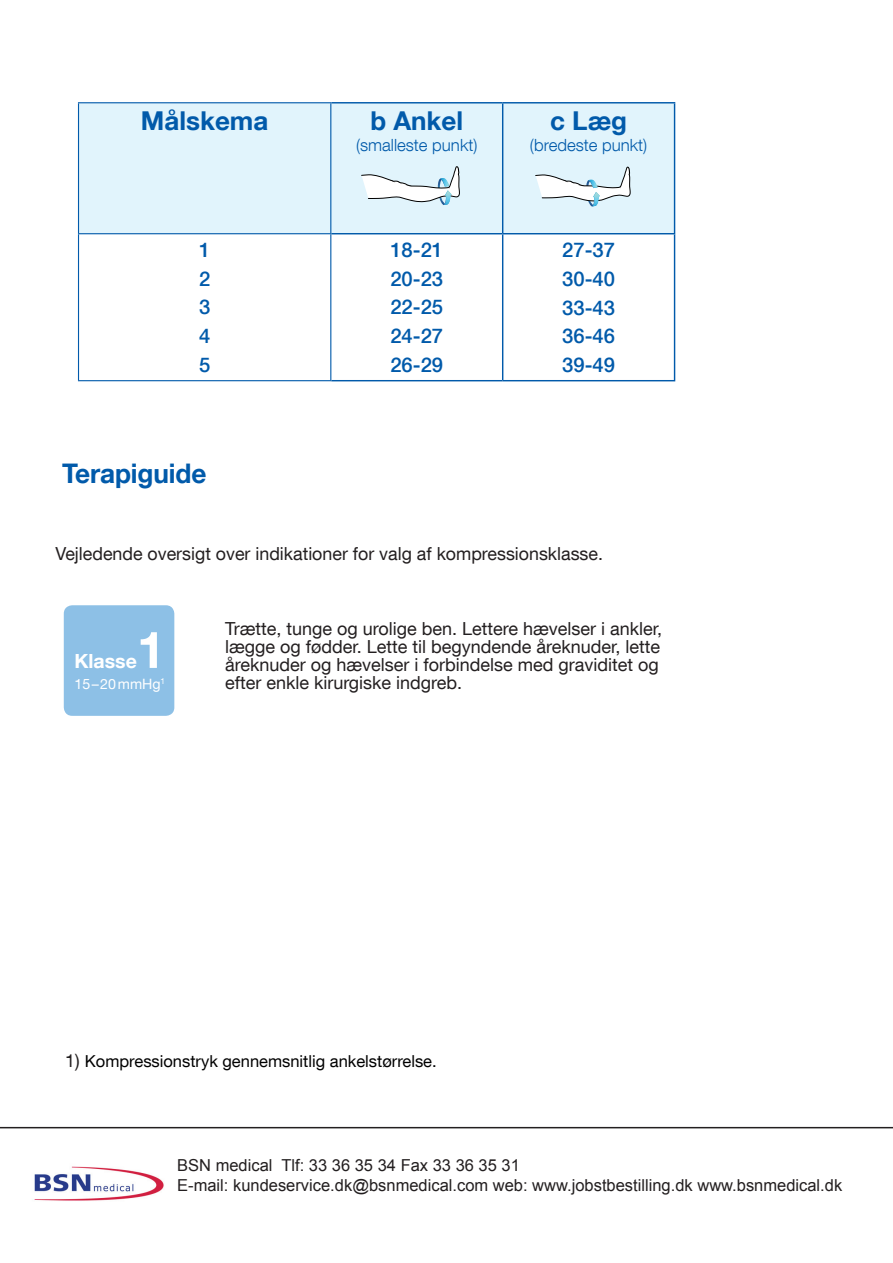
<style>
.page{position:relative;width:893px;height:1263px;background:#fff}
.page>*{position:absolute;margin:0;border:0;box-sizing:border-box;transform-origin:0 0}
.t1{font:700 51px "Helvetica Neue LT Com";color:#fff}
.t2{font:700 27px "Helvetica Neue LT Com";letter-spacing:-.005em;color:#015aaa}
.t3{font:700 25.95px "Helvetica Neue LT Com";color:#015aaa}
.t4{font:500 20.25px/29px "Helvetica Neue LT Com";color:#015aaa;text-align:justify}
.t5{font:700 19.5px "Helvetica Neue LT Com";color:#fff}
.t6{font:18px/18px "Helvetica Neue LT Com";color:#231f20}
.t7{font:300 16.8px "Helvetica Neue LT Com";color:#015aaa}
.t8{font:16.5px/19.8px "Arial";color:#231f20}
.t9{font:16.5px "Helvetica Neue LT Com";color:#000}
.t10{font:14.25px "Helvetica Neue LT Com";color:#fff}
.s1{font-size:18px;color:#231f20}
</style>
<div class="page">
<div style="left:79px;top:103px;width:595px;height:130px;background:#e1f4fc"></div>
<hr style="left:331px;top:102px;width:172px;height:1px;background:#015aaa">
<hr style="left:503px;top:102px;width:172px;height:1px;background:#015aaa">
<hr style="left:502px;top:103px;width:1px;height:130px;background:#015aaa">
<hr style="left:674px;top:103px;width:1px;height:130px;background:#015aaa">
<hr style="left:331px;top:233px;width:172px;height:1px;background:#015aaa">
<hr style="left:503px;top:233px;width:172px;height:1px;background:#015aaa">
<hr style="left:502px;top:234px;width:1px;height:146px;background:#015aaa">
<hr style="left:674px;top:234px;width:1px;height:146px;background:#015aaa">
<hr style="left:331px;top:380px;width:172px;height:1px;background:#015aaa">
<hr style="left:503px;top:380px;width:172px;height:1px;background:#015aaa">
<hr style="left:78px;top:102px;width:253px;height:1px;background:#015aaa">
<hr style="left:78px;top:103px;width:1px;height:130px;background:#015aaa">
<hr style="left:330px;top:103px;width:1px;height:130px;background:#015aaa">
<hr style="left:78px;top:233px;width:253px;height:1px;background:#015aaa">
<hr style="left:78px;top:234px;width:1px;height:146px;background:#015aaa">
<hr style="left:330px;top:234px;width:1px;height:146px;background:#015aaa">
<hr style="left:78px;top:380px;width:253px;height:1px;background:#015aaa">
<svg style="left:535px;top:166px;width:95px;height:41px"></svg>
<svg style="left:361px;top:166px;width:99px;height:39px"></svg>
<hr style="left:0;top:1127px;width:893px;height:1px;background:#231f20">
<img style="left:34px;top:1166px;width:130px;height:35px">
<div style="left:64px;top:605px;width:110px;height:111px;background:#8dc0e6;border-radius:9px"></div>
<h3 class="t3" style="left:141px;top:104px;width:129px">Målskema</h3>
<h3 class="t3" style="left:370px;top:104px;width:94px">b Ankel</h3>
<p class="t7" style="left:356px;top:134px;width:123px">(smalleste punkt)</p>
<h3 class="t3" style="left:550px;top:104px;width:78px">c Læg</h3>
<p class="t7" style="left:530px;top:134px;width:119px">(bredeste punkt)</p>
<p class="t4" style="left:199px;top:235px;width:13px">1<br>2<br>3<br>4<br>5</p>
<p class="t4" style="left:390px;top:235px;width:54px">18-21<br>20-23<br>22-25<br>24-27<br>26-29</p>
<p class="t4" style="left:562px;top:235px;width:54px">27-37<br>30-40<br>33-43<br>36-46<br>39-49</p>
<h2 class="t2" style="left:62px;top:456px;width:146px">Terapiguide</h2>
<p class="t6" style="left:56px;top:544px;width:549px">Vejledende oversigt over indikationer for valg af kompressionsklasse.</p>
<h1 class="t1" style="left:137px;top:617px;width:30px">1</h1>
<p class="t10" style="left:74px;top:675px;width:92px">15–20mmHg<sup>1</sup></p>
<p class="t5" style="left:74px;top:649px;width:64px">Klasse</p>
<p class="t6" style="left:225px;top:619px;width:439px">Trætte, tunge og urolige ben. Lettere hævelser i ankler, lægge og fødder. Lette til begyndende åreknuder, lette åreknuder og hævelser i forbindelse med graviditet og efter enkle kirurgiske indgreb.</p>
<p class="t9" style="left:65px;top:1051px;width:373px"><span class="s1">1)</span> Kompressionstryk gennemsnitlig ankelstørrelse.</p>
<p class="t8" style="left:177px;top:1155px;width:667px">BSN medical Tlf: 33 36 35 34 Fax 33 36 35 31<br>E-mail: kundeservice.dk@bsnmedical.com web: www.jobstbestilling.dk www.bsnmedical.dk</p>
</div>
